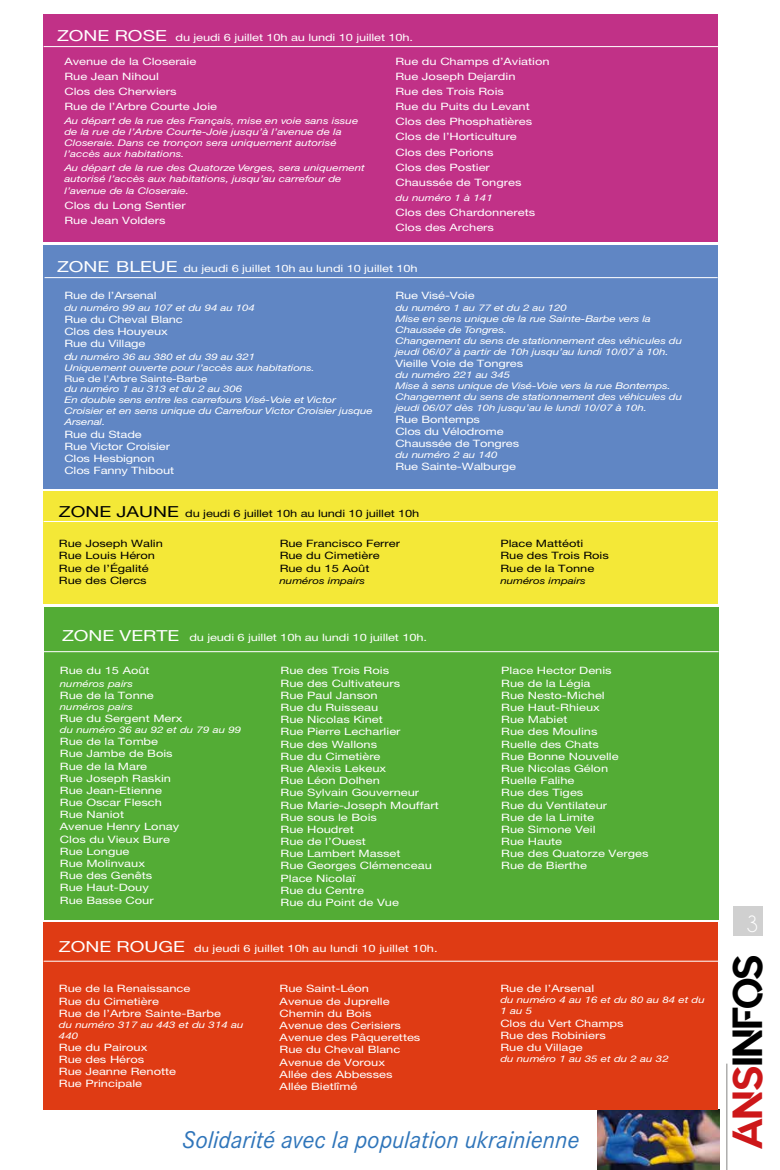
<style>
.page{position:relative;width:780px;height:1170px;background:#fff}
.page>*{position:absolute;margin:0;border:0;box-sizing:border-box;transform-origin:0 0}
.t1{font:41.88px "Quantify";color:#000}
.t2{font:italic 25px "Corporate S";color:#2f75ba}
.t3{font:23.75px "Champagne&Limousines";color:#fff}
.t4{font:10.12px/12.1px "Helvetica Neue LT Std";color:#fff;scale:1.27 1}
.t5{font:10.12px/12.1px "Helvetica Neue LT Std";color:#000;scale:1.27 1}
.t6{font:10.12px "Helvetica Neue LT Std";letter-spacing:-.01em;color:#010202;scale:1.27 1}
.t7{font:italic 9.12px/11px "Helvetica Neue LT Std";letter-spacing:-.01em;color:#fff;scale:1.27 1}
.t8{font:italic 9.12px "Helvetica Neue LT Std";color:#000;scale:1.27 1}
.t9{font:9.12px "Helvetica Neue LT Std";letter-spacing:-.01em;color:#fff;scale:1.27 1}
.s1{font-size:15.25px}
.s2{font-size:10.12px}
.s3{color:#cd1719}
</style>
<div class="page">
<hr style="left:726px;top:1063px;width:1px;height:106px;background:#9d9d9c">
<div style="left:732px;top:905px;width:30px;height:30px;background:#d0d0d0"></div>
<img style="left:597px;top:1109px;width:122px;height:60px">
<div style="left:44px;top:245px;width:673px;height:243px;background:#6086c4"></div>
<hr style="left:45px;top:277px;width:672px;height:1px;background:#fff">
<div style="left:44px;top:14px;width:673px;height:228px;background:#c13187"></div>
<hr style="left:44px;top:46px;width:674px;height:1px;background:#fff">
<div style="left:44px;top:922px;width:673px;height:187px;background:#df3b14"></div>
<hr style="left:44px;top:960px;width:674px;height:1px;background:#fff">
<div style="left:44px;top:491px;width:673px;height:112px;background:#f4e837"></div>
<hr style="left:44px;top:521px;width:674px;height:1px;background:#fff">
<div style="left:45px;top:607px;width:673px;height:312px;background:#53ac35"></div>
<hr style="left:44px;top:651px;width:674px;height:1px;background:#fff">
<p class="t4" style="left:57px;top:31px;width:282px"><span class="s1">ZONE ROSE</span> du jeudi 6 juillet 10h au lundi 10 juillet 10h.</p>
<p class="t4" style="left:64px;top:54px;width:122px;line-height:15px">Avenue de la Closeraie<br>Rue Jean Nihoul<br>Clos des Cherwiers<br>Rue de l’Arbre Courte Joie</p>
<p class="t7" style="left:64px;top:115px;width:233px">Au départ de la rue des Français, mise en voie sans issue de la rue de l’Arbre Courte-Joie jusqu’à l’avenue de la Closeraie. Dans ce tronçon sera uniquement autorisé l’accès aux habitations.</p>
<p class="t7" style="left:64px;top:162px;width:238px">Au départ de la rue des Quatorze Verges, sera uniquement autorisé l’accès aux habitations, jusqu’au carrefour de</p>
<p class="t7" style="left:64px;top:185px;width:99px">l’avenue de la Closeraie.</p>
<p class="t4" style="left:64px;top:198px;width:97px;line-height:15px">Clos du Long Sentier<br>Rue Jean Volders</p>
<p class="t4" style="left:395px;top:54px;width:123px;line-height:15px">Rue du Champs d’Aviation<br>Rue Joseph Dejardin<br>Rue des Trois Rois<br>Rue du Puits du Levant<br>Clos des Phosphatières<br>Clos de l’Horticulture<br>Clos des Porions<br>Clos des Postier<br>Chaussée de Tongres</p>
<p class="t7" style="left:395px;top:192px;width:78px">du numéro 1 à 141</p>
<p class="t4" style="left:395px;top:204px;width:112px;line-height:15px">Clos des Chardonnerets<br>Clos des Archers</p>
<p class="t4" style="left:57px;top:262px;width:285px"><span class="s1">ZONE BLEUE</span> du jeudi 6 juillet 10h au lundi 10 juillet 10h</p>
<p class="t4" style="left:64px;top:289px;width:74px">Rue de l’Arsenal</p>
<p class="t7" style="left:64px;top:302px;width:151px">du numéro 99 au 107 et du 94 au 104</p>
<p class="t4" style="left:64px;top:313px;width:95px">Rue du Cheval Blanc<br>Clos des Houyeux<br>Rue du Village</p>
<p class="t7" style="left:64px;top:350px;width:199px"><span class="s2">d</span>u numéro 36 au 380 et du 39 au 321<br>Uniquement ouverte pour l’accès aux habitations.</p>
<p class="t9" style="left:64px;top:373px;width:114px">Rue de l’Arbre Sainte-Barbe</p>
<p class="t7" style="left:64px;top:383px;width:244px">du numéro 1 au 313 et du 2 au 306<br>En double sens entre les carrefours Visé-Voie et Victor Croisier et en sens unique du Carrefour Victor Croisier jusque Arsenal.</p>
<p class="t4" style="left:64px;top:428px;width:88px">Rue du Stade<br>Rue Victor Croisier<br>Clos Hesbignon<br>Clos Fanny Thibout</p>
<p class="t4" style="left:395px;top:289px;width:64px">Rue Visé-Voie</p>
<p class="t7" style="left:395px;top:302px;width:227px">du numéro 1 au 77 et du 2 au 120<br>Mise en sens unique de la rue Sainte-Barbe vers la Chaussée de Tongres.<br>Changement du sens de stationnement des véhicules du jeudi 06/07 à partir de 10h jusqu’au lundi 10/07 à 10h.</p>
<p class="t4" style="left:395px;top:357px;width:102px">Vieille Voie de Tongres</p>
<p class="t7" style="left:395px;top:369px;width:227px">du numéro 221 au 345<br>Mise à sens unique de Visé-Voie vers la rue Bontemps.<br>Changement du sens de stationnement des véhicules du jeudi 06/07 dès 10h jusqu’au le lundi 10/07 à 10h.</p>
<p class="t4" style="left:395px;top:413px;width:99px">Rue Bontemps<br>Clos du Vélodrome<br>Chaussée de Tongres</p>
<p class="t7" style="left:395px;top:449px;width:82px">du numéro 2 au 140</p>
<p class="t4" style="left:395px;top:460px;width:96px">Rue Sainte-Walburge</p>
<p class="t6" style="left:59px;top:507px;width:285px"><span class="s1">ZONE JAUNE</span> du jeudi 6 juillet 10h au lundi 10 juillet 10h</p>
<p class="t5" style="left:59px;top:537px;width:83px">Rue Joseph Walin<br>Rue Louis Héron<br>Rue de l’Égalité<br>Rue des Clercs</p>
<p class="t5" style="left:279px;top:537px;width:96px">Rue Francisco Ferrer<br>Rue du Cimetière<br>Rue du 15 Août</p>
<p class="t8" style="left:279px;top:575px;width:69px">numéros impairs</p>
<p class="t5" style="left:500px;top:537px;width:87px">Place Mattéoti<br>Rue des Trois Rois<br>Rue de la Tonne</p>
<p class="t8" style="left:500px;top:575px;width:69px">numéros impairs</p>
<p class="t4" style="left:62px;top:631px;width:289px"><span class="s1">ZONE VERTE</span> du jeudi 6 juillet 10h au lundi 10 juillet 10h.</p>
<p class="t4" style="left:60px;top:664px;width:72px">Rue du 15 Août</p>
<p class="t7" style="left:60px;top:677px;width:59px">numéros pairs</p>
<p class="t4" style="left:60px;top:689px;width:75px">Rue de la Tonne</p>
<p class="t7" style="left:60px;top:700px;width:59px">numéros pairs</p>
<p class="t4" style="left:60px;top:712px;width:98px">Rue du Sergent Merx</p>
<p class="t7" style="left:60px;top:724px;width:144px">du numéro 36 au 92 et du 79 au 99</p>
<p class="t4" style="left:60px;top:735px;width:95px">Rue de la Tombe<br>Rue Jambe de Bois<br>Rue de la Mare<br>Rue Joseph Raskin<br>Rue Jean-Etienne<br>Rue Oscar Flesch<br>Rue Naniot<br>Avenue Henry Lonay<br>Clos du Vieux Bure<br>Rue Longue<br>Rue Molinvaux<br>Rue des Genêts<br>Rue Haut-Douy<br>Rue Basse Cour</p>
<p class="t4" style="left:280px;top:664px;width:126px">Rue des Trois Rois<br>Rue des Cultivateurs<br>Rue Paul Janson<br>Rue du Ruisseau<br>Rue Nicolas Kinet<br>Rue Pierre Lecharlier<br>Rue des Wallons<br>Rue du Cimetière<br>Rue Alexis Lekeux<br>Rue Léon Dolhen<br>Rue Sylvain Gouverneur<br>Rue Marie-Joseph Mouffart<br>Rue sous le Bois<br>Rue Houdret<br>Rue de l’Ouest<br>Rue Lambert Masset<br>Rue Georges Clémenceau<br>Place Nicolaï<br>Rue du Centre<br>Rue du Point de Vue</p>
<p class="t4" style="left:501px;top:664px;width:117px">Place Hector Denis<br>Rue de la Légia<br>Rue Nesto-Michel<br>Rue Haut-Rhieux<br>Rue Mabiet<br>Rue des Moulins<br>Ruelle des Chats<br>Rue Bonne Nouvelle<br>Rue Nicolas Gélon<br>Ruelle Falihe<br>Rue des Tiges<br>Rue du Ventilateur<br>Rue de la Limite<br>Rue Simone Veil<br>Rue Haute<br>Rue des Quatorze Verges<br>Rue de Bierthe</p>
<p class="t4" style="left:59px;top:942px;width:299px"><span class="s1">ZONE ROUGE</span> du jeudi 6 juillet 10h au lundi 10 juillet 10h.</p>
<p class="t4" style="left:59px;top:982px;width:129px">Rue de la Renaissance<br>Rue du Cimetière<br>Rue de l’Arbre Sainte-Barbe</p>
<p class="t7" style="left:59px;top:1018px;width:147px">du numéro 317 au 443 et du 314 au<br>440</p>
<p class="t4" style="left:59px;top:1040px;width:94px">Rue du Pairoux<br>Rue des Héros<br>Rue Jeanne Renotte<br>Rue Principale</p>
<p class="t4" style="left:279px;top:982px;width:112px">Rue Saint-Léon<br>Avenue de Juprelle<br>Chemin du Bois<br>Avenue des Cerisiers<br>Avenue des Pâquerettes<br>Rue du Cheval Blanc<br>Avenue de Voroux<br>Allée des Abbesses<br>Allée Bietlîmé</p>
<p class="t4" style="left:500px;top:982px;width:75px">Rue de l’Arsenal</p>
<p class="t7" style="left:500px;top:994px;width:163px">du numéro 4 au 16 et du 80 au 84 et du<br>1 au 5</p>
<p class="t4" style="left:500px;top:1016px;width:98px">Clos du Vert Champs<br>Rue des Robiniers<br>Rue du Village</p>
<p class="t7" style="left:500px;top:1052px;width:134px">du numéro 1 au 35 et du 2 au 32</p>
<h2 class="t2" style="left:182px;top:1125px;width:399px">Solidarité avec la population ukrainienne</h2>
<h3 class="t3" style="left:746px;top:911px;width:14px">3</h3>
<h1 class="t1" style="left:724px;top:1149px;width:197px;rotate:-90deg"><span class="s3">ANS</span>INFOS</h1>
</div>
